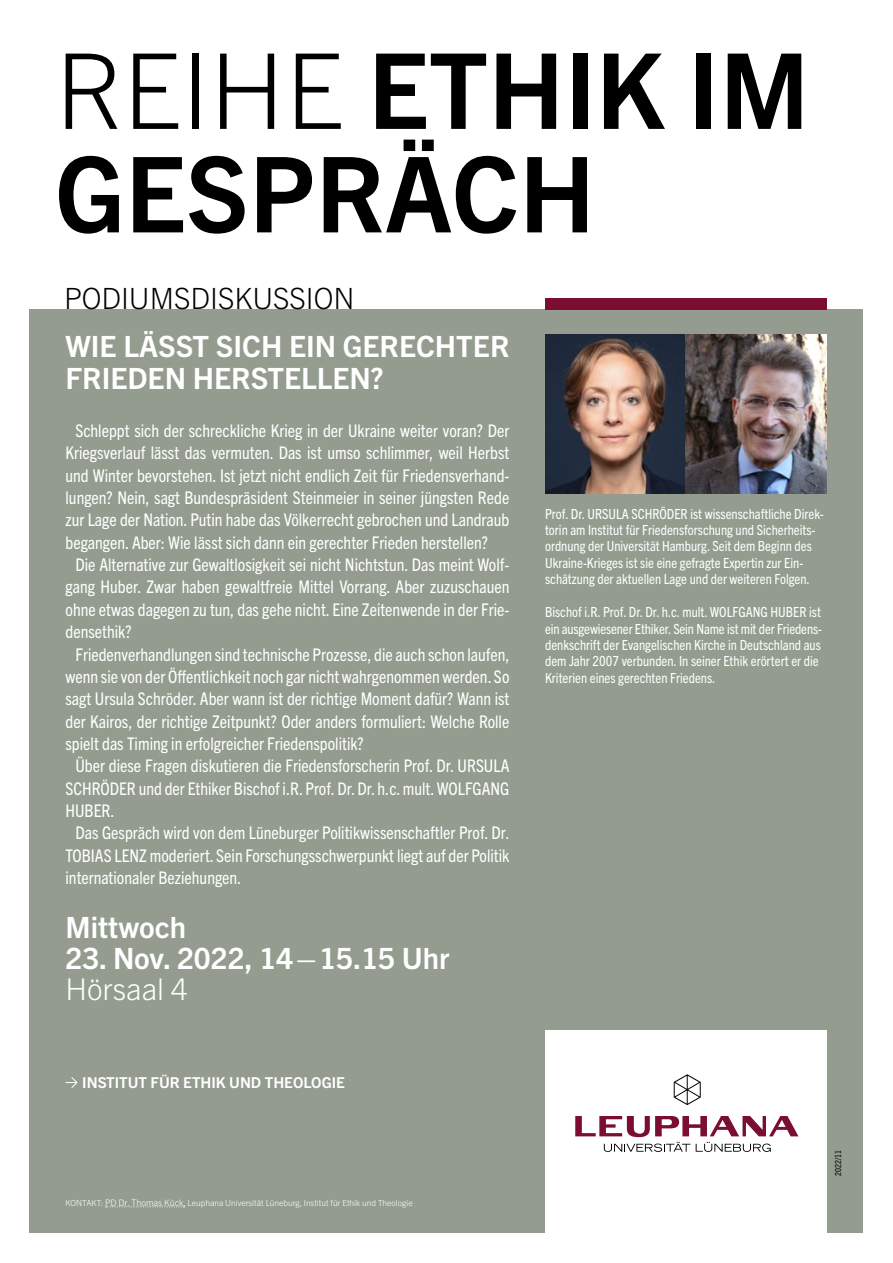
<style>
.page{position:relative;width:893px;height:1263px;background:#fff}
.page>*{position:absolute;margin:0;border:0;box-sizing:border-box;transform-origin:0 0}
.t1{font:700 104.85px/103.5px "Trade Gothic Next LT Pro";color:#000}
.t2{font:300 30px "Trade Gothic Next LT Pro";color:#fff}
.t3{font:700 29.4px/31px "Trade Gothic Next LT Pro";color:#fff}
.t4{font:300 29.4px "Trade Gothic Next LT Pro";color:#000}
.t5{font:condensed 17.4px "Trade Gothic Next LT Pro";color:#fff}
.t6{font:700 15px "Trade Gothic Next LT Pro";color:#fff}
.t7{font:condensed 13.95px/16.5px "Trade Gothic Next LT Pro";color:#fff}
.t8{font:300 8.4px "Trade Gothic Next LT Pro";color:#fff}
.t9{font:condensed 8.4px "Trade Gothic Next LT Pro";color:#000}
.s1{font-weight:300}
.s2{font-size:9px}
</style>
<div class="page">
<div style="left:30px;top:309px;width:833px;height:924px;background:#939c8f"></div>
<svg style="left:105px;top:1206px;width:79px;height:1px"></svg>
<img style="left:545px;top:335px;width:282px;height:158px">
<svg style="left:66px;top:1077px;width:12px;height:11px"></svg>
<div style="left:545px;top:1030px;width:282px;height:202px;background:#fff"></div>
<svg style="left:674px;top:1074px;width:27px;height:31px"></svg>
<svg style="left:575px;top:1116px;width:223px;height:36px"></svg>
<div style="left:545px;top:298px;width:282px;height:11px;background:#7b0e30"></div>
<h1 class="t1" style="left:55px;top:32px;width:756px"><span class="s1">REIHE</span> ETHIK IM<br>GESPRÄCH</h1>
<h3 class="t4" style="left:64px;top:278px;width:292px">PODIUMSDISKUSSION</h3>
<h3 class="t3" style="left:66px;top:329px;width:445px">WIE LÄSST SICH EIN GERECHTER<br>FRIEDEN HERSTELLEN?</h3>
<p class="t5" style="left:75px;top:419px;width:435px">Schleppt sich der schreckliche Krieg in der Ukraine weiter voran? Der</p>
<p class="t5" style="left:66px;top:441px;width:445px">Kriegsverlauf lässt das vermuten. Das ist umso schlimmer, weil Herbst</p>
<p class="t5" style="left:66px;top:463px;width:445px">und Winter bevorstehen. Ist jetzt nicht endlich Zeit für Friedensverhand-</p>
<p class="t5" style="left:66px;top:486px;width:445px">lungen? Nein, sagt Bundespräsident Steinmeier in seiner jüngsten Rede</p>
<p class="t5" style="left:66px;top:508px;width:445px">zur Lage der Nation. Putin habe das Völkerrecht gebrochen und Landraub</p>
<p class="t5" style="left:66px;top:530px;width:424px">begangen. Aber: Wie lässt sich dann ein gerechter Frieden herstellen?</p>
<p class="t5" style="left:75px;top:553px;width:435px">Die Alternative zur Gewaltlosigkeit sei nicht Nichtstun. Das meint Wolf-</p>
<p class="t5" style="left:66px;top:575px;width:445px">gang Huber. Zwar haben gewaltfreie Mittel Vorrang. Aber zuzuschauen</p>
<p class="t5" style="left:66px;top:597px;width:445px">ohne etwas dagegen zu tun, das gehe nicht. Eine Zeitenwende in der Frie-</p>
<p class="t5" style="left:66px;top:620px;width:68px">densethik?</p>
<p class="t5" style="left:75px;top:642px;width:435px">Friedenverhandlungen sind technische Prozesse, die auch schon laufen,</p>
<p class="t5" style="left:66px;top:665px;width:445px">wenn sie von der Öffentlichkeit noch gar nicht wahrgenommen werden. So</p>
<p class="t5" style="left:66px;top:687px;width:445px">sagt Ursula Schröder. Aber wann ist der richtige Moment dafür? Wann ist</p>
<p class="t5" style="left:66px;top:709px;width:445px">der Kairos, der richtige Zeitpunkt? Oder anders formuliert: Welche Rolle</p>
<p class="t5" style="left:66px;top:732px;width:300px">spielt das Timing in erfolgreicher Friedenspolitik?</p>
<p class="t5" style="left:75px;top:754px;width:435px">Über diese Fragen diskutieren die Friedensforscherin Prof. Dr. URSULA</p>
<p class="t5" style="left:66px;top:776px;width:445px">SCHRÖDER und der Ethiker Bischof i.R. Prof. Dr. Dr. h.c. mult. WOLFGANG</p>
<p class="t5" style="left:66px;top:799px;width:51px">HUBER.</p>
<p class="t5" style="left:75px;top:821px;width:435px">Das Gespräch wird von dem Lüneburger Politikwissenschaftler Prof. Dr.</p>
<p class="t5" style="left:66px;top:844px;width:445px">TOBIAS LENZ moderiert. Sein Forschungsschwerpunkt liegt auf der Politik</p>
<p class="t5" style="left:66px;top:866px;width:177px">internationaler Beziehungen.</p>
<h3 class="t3" style="left:66px;top:909px;width:122px">Mittwoch</h3>
<h3 class="t3" style="left:66px;top:941px;width:385px">23. Nov. 2022, 14 – 15.15 Uhr</h3>
<h2 class="t2" style="left:66px;top:968px;width:124px">Hörsaal 4</h2>
<p class="t7" style="left:545px;top:504px;width:280px">Prof. Dr. URSULA SCHRÖDER ist wissenschaftliche Direk&shy;torin am Institut für Friedensforschung und Sicherheits&shy;ordnung der Universität Hamburg. Seit dem Beginn des Ukraine-Krieges ist sie eine gefragte Expertin zur Ein&shy;schätzung der aktuellen Lage und der weiteren Folgen.</p>
<p class="t7" style="left:545px;top:603px;width:278px">Bischof i.R. Prof. Dr. Dr. h.c. mult. WOLFGANG HUBER ist ein ausgewiesener Ethiker. Sein Name ist mit der Friedens&shy;denkschrift der Evangelischen Kirche in Deutschland aus dem Jahr 2007 verbunden. In seiner Ethik erörtert er die Kriterien eines gerechten Friedens.</p>
<p class="t6" style="left:82px;top:1072px;width:264px">INSTITUT FÜR ETHIK UND THEOLOGIE</p>
<p class="t8" style="left:66px;top:1197px;width:349px">KONTAKT: <span class="s2">PD Dr. Thomas Kück</span>, Leuphana Universität Lüneburg, Institut für Ethik und Theologie</p>
<p class="t9" style="left:832px;top:1176px;width:28px;rotate:-90deg">2022/11</p>
</div>
